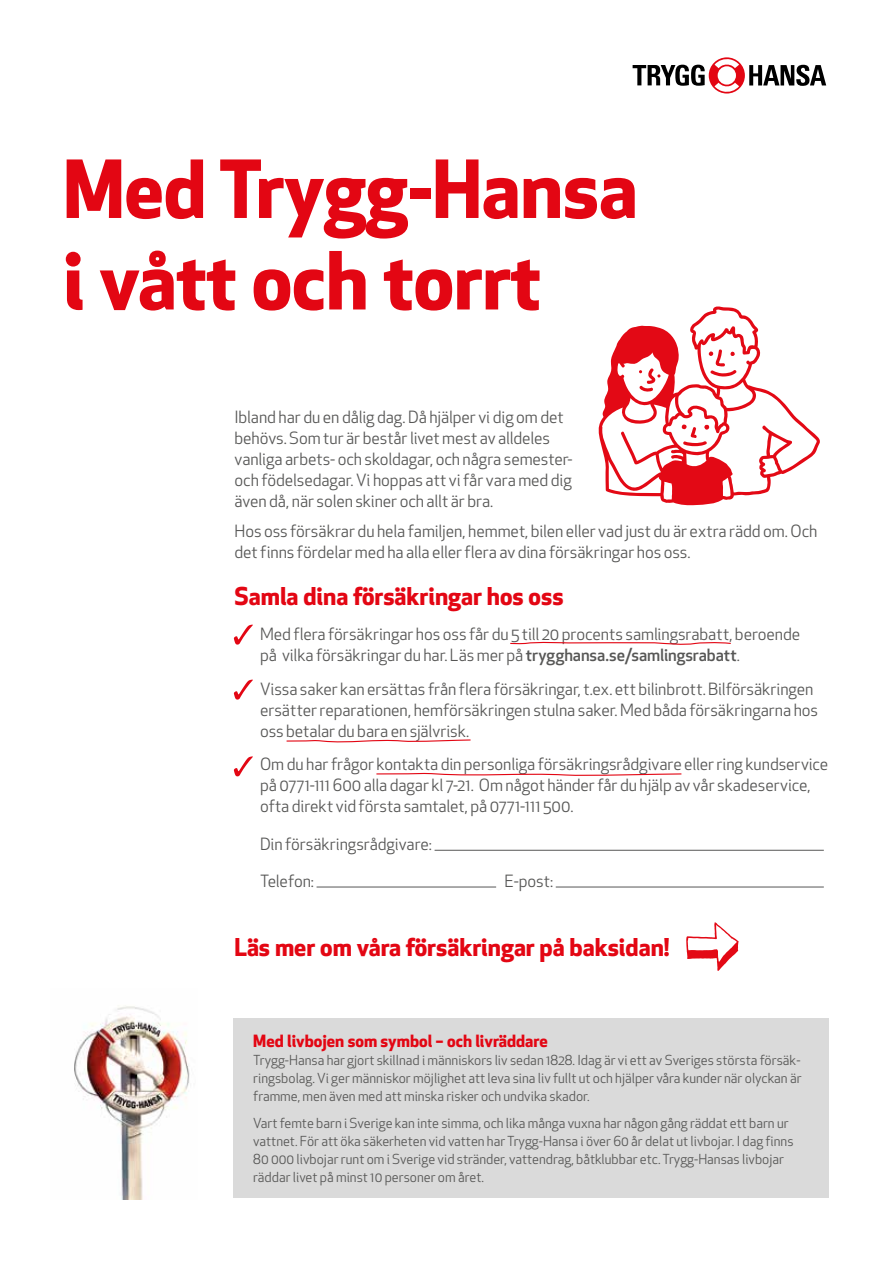
<style>
.page{position:relative;width:893px;height:1263px;background:#fff}
.page>*{position:absolute;margin:0;border:0;box-sizing:border-box;transform-origin:0 0}
.t1{font:700 78px/91.5px "Apex New";letter-spacing:-.005em;color:#e30613}
.t2{font:700 24px "Apex New";color:#e30613}
.t3{font:16.5px/21px "Apex New";letter-spacing:-.005em;color:#575756}
.t4{font:700 16.5px "Apex New";color:#e30613}
.t5{font:13.5px/18px "Apex New";color:#575756;text-align:justify}
.s1{font-weight:500}
</style>
<div class="page">
<div style="left:234px;top:1018px;width:595px;height:180px;background:#dadada"></div>
<hr style="left:435px;top:850px;width:389px;height:1px;background:#575756">
<hr style="left:317px;top:887px;width:179px;height:1px;background:#575756">
<hr style="left:556px;top:887px;width:268px;height:1px;background:#575756">
<svg style="left:633px;top:57px;width:193px;height:37px"></svg>
<img style="left:74px;top:1006px;width:116px;height:193px">
<svg style="left:234px;top:625px;width:19px;height:20px"></svg>
<svg style="left:234px;top:680px;width:19px;height:20px"></svg>
<svg style="left:234px;top:756px;width:19px;height:20px"></svg>
<svg style="left:686px;top:922px;width:53px;height:49px"></svg>
<svg style="left:286px;top:739px;width:185px;height:4px"></svg>
<svg style="left:510px;top:641px;width:221px;height:4px"></svg>
<hr style="left:596px;top:552px;width:228px;height:1px;background:#eeeeef">
<hr style="left:856px;top:294px;width:1px;height:221px;background:#eeeeef">
<svg style="left:598px;top:306px;width:222px;height:199px"></svg>
<svg style="left:376px;top:773px;width:306px;height:3px"></svg>
<h1 class="t1" style="left:63px;top:140px;width:576px">Med Trygg-Hansa i vått och torrt</h1>
<p class="t3" style="left:235px;top:406px;width:340px">Ibland har du en dålig dag. Då hjälper vi dig om det behövs. Som tur är består livet mest av alldeles vanliga arbets- och skoldagar, och några semester&shy;och födelsedagar. Vi hoppas att vi får vara med dig även då, när solen skiner och allt är bra.</p>
<p class="t3" style="left:235px;top:520px;width:584px">Hos oss försäkrar du hela familjen, hemmet, bilen eller vad just du är extra rädd om. Och det finns fördelar med ha alla eller flera av dina försäkringar hos oss.</p>
<h2 class="t2" style="left:235px;top:579px;width:331px">Samla dina försäkringar hos oss</h2>
<p class="t3" style="left:260px;top:623px;width:542px">Med flera försäkringar hos oss får du 5 till 20 procents samlingsrabatt, beroende på vilka försäkringar du har. Läs mer på <span class="s1">trygghansa.se/samlingsrabatt</span>.</p>
<p class="t3" style="left:260px;top:678px;width:560px">Vissa saker kan ersättas från flera försäkringar, t.ex. ett bilinbrott. Bilförsäkringen ersätter reparationen, hemförsäkringen stulna saker. Med båda försäkringarna hos oss betalar du bara en självrisk.</p>
<p class="t3" style="left:260px;top:754px;width:570px">Om du har frågor kontakta din personliga försäkringsrådgivare eller ring kundservice på 0771-111 600 alla dagar kl 7-21. Om något händer får du hjälp av vår skadeservice, ofta direkt vid första samtalet, på 0771-111 500.</p>
<p class="t3" style="left:260px;top:834px;width:174px">Din försäkringsrådgivare:</p>
<p class="t3" style="left:260px;top:871px;width:56px">Telefon:</p>
<p class="t3" style="left:505px;top:871px;width:50px">E-post:</p>
<h2 class="t2" style="left:235px;top:930px;width:437px">Läs mer om våra försäkringar på baksidan!</h2>
<p class="t4" style="left:253px;top:1029px;width:296px">Med livbojen som symbol – och livräddare</p>
<p class="t5" style="left:253px;top:1051px;width:550px">Trygg-Hansa har gjort skillnad i människors liv sedan 1828. Idag är vi ett av Sveriges största försäk&shy;ringsbolag. Vi ger människor möjlighet att leva sina liv fullt ut och hjälper våra kunder när olyckan är framme, men även med att minska risker och undvika skador.</p>
<p class="t5" style="left:253px;top:1114px;width:542px;text-align:left">Vart femte barn i Sverige kan inte simma, och lika många vuxna har någon gång räddat ett barn ur vattnet. För att öka säkerheten vid vatten har Trygg-Hansa i över 60 år delat ut livbojar. I dag finns 80 000 livbojar runt om i Sverige vid stränder, vattendrag, båtklubbar etc. Trygg-Hansas livbojar räddar livet på minst 10 personer om året.</p>
</div>
